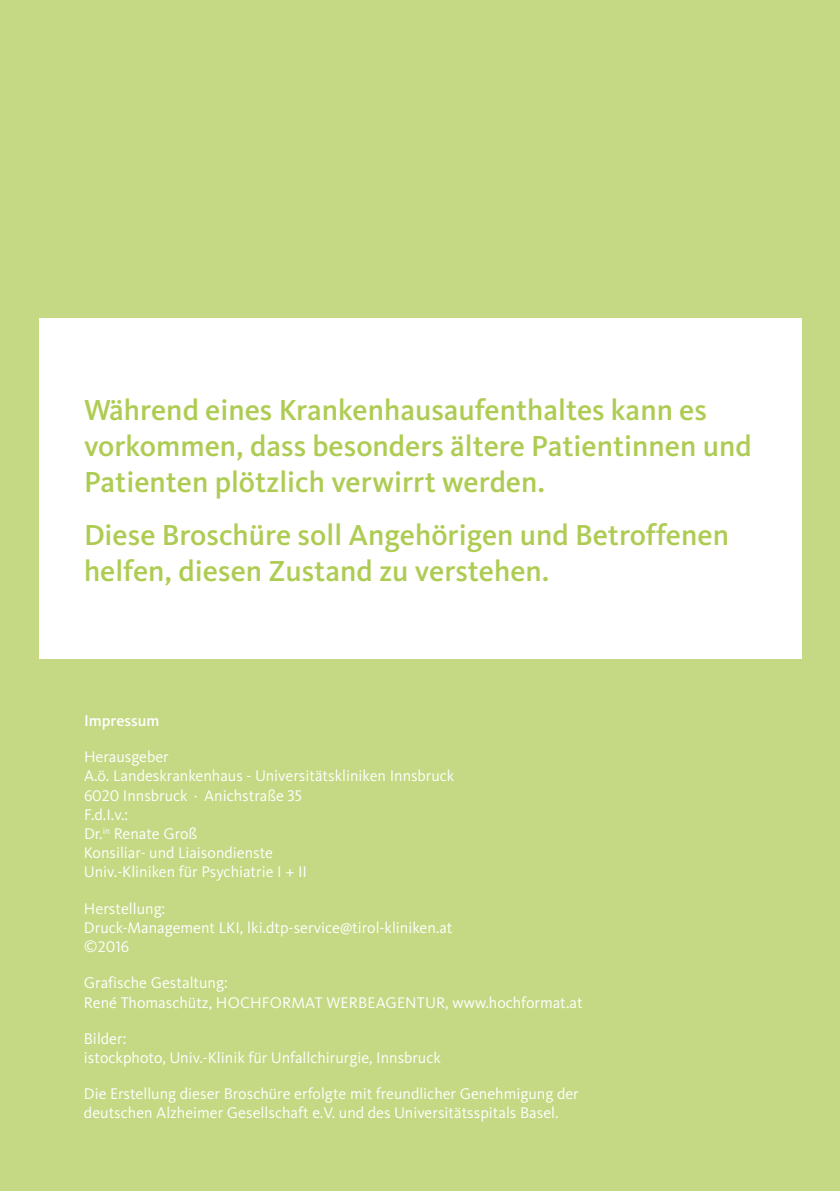
<style>
.page{position:relative;width:840px;height:1191px;background:#fff}
.page>*{position:absolute;margin:0;border:0;box-sizing:border-box;transform-origin:0 0}
.t1{font:500 30px/36px "Kievit Pro";color:#aecc53}
.t2{font:16px/19.2px "Kievit Pro";color:#fff}
.t3{font:500 16px "Kievit Pro";color:#fff}
</style>
<div class="page">
<div style="left:0;top:0;width:839px;height:1191px;background:#c5d984"></div>
<div style="left:39px;top:318px;width:762px;height:341px;background:#fff"></div>
<h1 class="t1" style="left:84px;top:391px;width:669px">Während eines Krankenhausaufenthaltes kann es vorkommen, dass besonders ältere Patientinnen und<br>Patienten plötzlich verwirrt werden.</h1>
<h1 class="t1" style="left:84px;top:516px;width:646px">Diese Broschüre soll Angehörigen und Betroffenen helfen, diesen Zustand zu verstehen.</h1>
<p class="t3" style="left:84px;top:711px;width:77px">Impressum</p>
<p class="t2" style="left:84px;top:747px;width:372px">Herausgeber<br>A.ö. Landeskrankenhaus - Universitätskliniken Innsbruck<br>6020 Innsbruck ⋅ Anichstraße 35<br>F.d.I.v.:<br>Dr.<sup>in</sup> Renate Groß<br>Konsiliar- und Liaisondienste<br>Univ.-Kliniken für Psychiatrie I + II</p>
<p class="t2" style="left:84px;top:898px;width:370px">Herstellung:<br>Druck-Management LKI, lki.dtp-service@tirol-kliniken.at ©2016</p>
<p class="t2" style="left:84px;top:973px;width:500px">Grafische Gestaltung:<br>René Thomaschütz, HOCHFORMAT WERBEAGENTUR, www.hochformat.at</p>
<p class="t2" style="left:84px;top:1028px;width:358px">Bilder:<br>istockphoto, Univ.-Klinik für Unfallchirurgie, Innsbruck</p>
<p class="t2" style="left:84px;top:1084px;width:496px">Die Erstellung dieser Broschüre erfolgte mit freundlicher Genehmigung der deutschen Alzheimer Gesellschaft e.V. und des Universitätsspitals Basel.</p>
</div>
